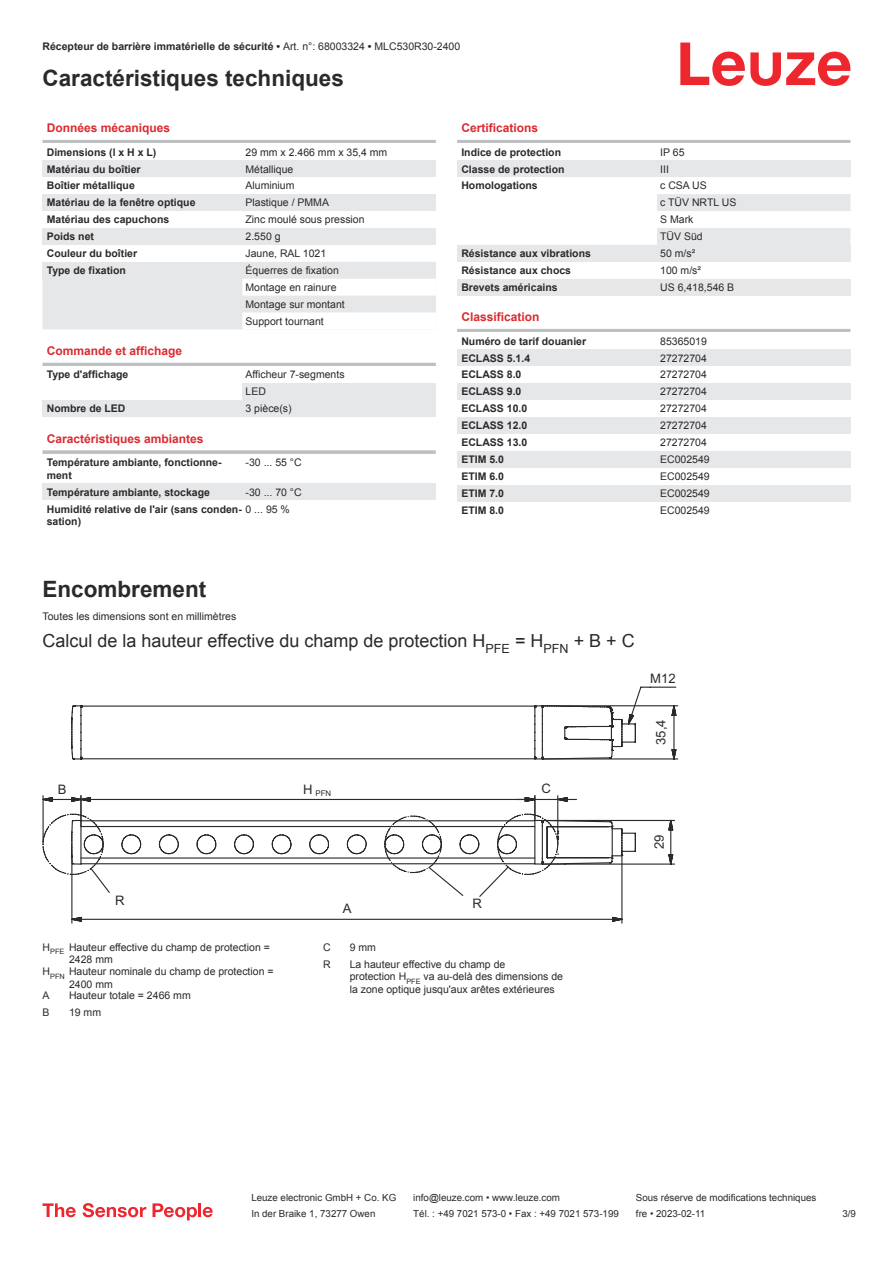
<style>
.page{position:relative;width:893px;height:1263px;background:#fff}
.page>*{position:absolute;margin:0;border:0;box-sizing:border-box;transform-origin:0 0}
.t1{font:700 22.5px "Arial";color:#2b292a}
.t2{font:18px "Arial";color:#2b292a}
.t3{font:13.05px "Arial";letter-spacing:.005em;color:#2b292a}
.t4{font:700 12px "Arial";color:#db2a30}
.t5{font:10.5px/17px "Arial";color:#2b292a}
.t6{font:700 10.5px/12.6px "Arial";color:#2b292a}
.t7{font:9.75px "Arial";color:#2b292a}
.t8{font:7.8px "Arial";color:#2b292a}
.s1{font-weight:400}
</style>
<div class="page">
<svg style="left:680px;top:43px;width:170px;height:43px"></svg>
<div style="left:43px;top:279px;width:199px;height:51px;background:#e6e7e9"></div>
<hr style="left:43px;top:140px;width:393px;height:3px;background:#bdbfc1">
<div style="left:43px;top:160px;width:199px;height:17px;background:#e6e7e9"></div>
<div style="left:242px;top:160px;width:194px;height:17px;background:#e6e7e9"></div>
<div style="left:43px;top:194px;width:199px;height:17px;background:#e6e7e9"></div>
<div style="left:242px;top:194px;width:194px;height:17px;background:#e6e7e9"></div>
<div style="left:43px;top:228px;width:199px;height:17px;background:#e6e7e9"></div>
<div style="left:242px;top:228px;width:194px;height:17px;background:#e6e7e9"></div>
<div style="left:43px;top:262px;width:199px;height:17px;background:#e6e7e9"></div>
<svg style="left:242px;top:262px;width:194px;height:51px"></svg>
<hr style="left:43px;top:363px;width:393px;height:3px;background:#bdbfc1">
<div style="left:242px;top:383px;width:194px;height:17px;background:#e6e7e9"></div>
<div style="left:43px;top:400px;width:199px;height:17px;background:#e6e7e9"></div>
<div style="left:242px;top:400px;width:194px;height:17px;background:#e6e7e9"></div>
<svg style="left:43px;top:450px;width:393px;height:4px;background:#c3c5c7"></svg>
<div style="left:43px;top:483px;width:199px;height:17px;background:#e6e7e9"></div>
<div style="left:242px;top:483px;width:194px;height:17px;background:#e6e7e9"></div>
<hr style="left:457px;top:140px;width:393px;height:3px;background:#bdbfc1">
<div style="left:457px;top:160px;width:200px;height:17px;background:#e6e7e9"></div>
<div style="left:657px;top:160px;width:193px;height:17px;background:#e6e7e9"></div>
<svg style="left:657px;top:194px;width:193px;height:51px"></svg>
<div style="left:457px;top:245px;width:200px;height:17px;background:#e6e7e9"></div>
<div style="left:657px;top:245px;width:193px;height:17px;background:#e6e7e9"></div>
<div style="left:457px;top:279px;width:200px;height:17px;background:#e6e7e9"></div>
<div style="left:657px;top:279px;width:193px;height:17px;background:#e6e7e9"></div>
<hr style="left:457px;top:329px;width:393px;height:3px;background:#bdbfc1">
<div style="left:457px;top:349px;width:200px;height:17px;background:#e6e7e9"></div>
<div style="left:657px;top:349px;width:193px;height:17px;background:#e6e7e9"></div>
<div style="left:457px;top:383px;width:200px;height:17px;background:#e6e7e9"></div>
<div style="left:657px;top:383px;width:193px;height:17px;background:#e6e7e9"></div>
<div style="left:457px;top:417px;width:200px;height:17px;background:#e6e7e9"></div>
<div style="left:657px;top:417px;width:193px;height:17px;background:#e6e7e9"></div>
<div style="left:457px;top:451px;width:200px;height:17px;background:#e6e7e9"></div>
<div style="left:657px;top:451px;width:193px;height:17px;background:#e6e7e9"></div>
<div style="left:457px;top:485px;width:200px;height:16px;background:#e6e7e9"></div>
<div style="left:657px;top:485px;width:193px;height:16px;background:#e6e7e9"></div>
<svg style="left:43px;top:1203px;width:33px;height:14px"></svg>
<svg style="left:83px;top:1203px;width:63px;height:14px"></svg>
<svg style="left:153px;top:1203px;width:44px;height:17px"></svg>
<hr style="left:198px;top:1203px;width:3px;height:14px;background:#ed272d">
<svg style="left:203px;top:1207px;width:10px;height:10px"></svg>
<svg style="left:71px;top:705px;width:463px;height:9px"></svg>
<svg style="left:71px;top:714px;width:463px;height:46px"></svg>
<svg style="left:534px;top:686px;width:144px;height:74px"></svg>
<svg style="left:43px;top:795px;width:632px;height:129px"></svg>
<p class="t6" style="left:43px;top:41px;width:419px">Récepteur de barrière immatérielle de sécurité • <span class="s1">Art. n°: 68003324</span> • <span class="s1">MLC530R30-2400</span></p>
<h1 class="t1" style="left:43px;top:70px;width:303px">Caractéristiques techniques</h1>
<p class="t4" style="left:47px;top:123px;width:125px">Données mécaniques</p>
<p class="t6" style="left:47px;top:147px;width:111px">Dimensions (l x H x L)</p>
<p class="t5" style="left:246px;top:144px;width:143px">29 mm x 2.466 mm x 35,4 mm</p>
<p class="t6" style="left:47px;top:164px;width:95px">Matériau du boîtier</p>
<p class="t5" style="left:246px;top:161px;width:49px">Métallique</p>
<p class="t6" style="left:47px;top:180px;width:90px">Boîtier métallique</p>
<p class="t5" style="left:246px;top:178px;width:51px">Aluminium</p>
<p class="t6" style="left:47px;top:197px;width:150px">Matériau de la fenêtre optique</p>
<p class="t5" style="left:246px;top:195px;width:85px">Plastique / PMMA</p>
<p class="t6" style="left:47px;top:214px;width:124px">Matériau des capuchons</p>
<p class="t5" style="left:246px;top:212px;width:121px">Zinc moulé sous pression</p>
<p class="t6" style="left:47px;top:231px;width:49px">Poids net</p>
<p class="t5" style="left:246px;top:229px;width:37px">2.550 g</p>
<p class="t6" style="left:47px;top:248px;width:92px">Couleur du boîtier</p>
<p class="t5" style="left:246px;top:246px;width:82px">Jaune, RAL 1021</p>
<p class="t6" style="left:47px;top:265px;width:81px">Type de fixation</p>
<p class="t5" style="left:246px;top:263px;width:101px">Équerres de fixation<br>Montage en rainure<br>Montage sur montant<br>Support tournant</p>
<p class="t4" style="left:47px;top:346px;width:137px">Commande et affichage</p>
<p class="t6" style="left:47px;top:369px;width:83px">Type d'affichage</p>
<p class="t5" style="left:246px;top:367px;width:101px">Afficheur 7-segments<br>LED</p>
<p class="t6" style="left:47px;top:403px;width:80px">Nombre de LED</p>
<p class="t5" style="left:246px;top:401px;width:48px">3 pièce(s)</p>
<p class="t4" style="left:47px;top:434px;width:158px">Caractéristiques ambiantes</p>
<p class="t6" style="left:47px;top:457px;width:176px">Température ambiante, fonctionne&shy;ment</p>
<p class="t5" style="left:246px;top:455px;width:58px">-30 ... 55 °C</p>
<p class="t6" style="left:47px;top:487px;width:165px">Température ambiante, stockage</p>
<p class="t4" style="left:461px;top:123px;width:78px">Certifications</p>
<p class="t6" style="left:461px;top:147px;width:101px">Indice de protection</p>
<p class="t5" style="left:660px;top:144px;width:26px">IP 65</p>
<p class="t6" style="left:461px;top:164px;width:105px">Classe de protection</p>
<p class="t5" style="left:660px;top:161px;width:10px">III</p>
<p class="t6" style="left:461px;top:180px;width:78px">Homologations</p>
<p class="t5" style="left:660px;top:178px;width:78px">c CSA US<br>c TÜV NRTL US<br>S Mark<br>TÜV Süd</p>
<p class="t6" style="left:461px;top:248px;width:131px">Résistance aux vibrations</p>
<p class="t5" style="left:660px;top:246px;width:37px">50 m/s²</p>
<p class="t6" style="left:461px;top:265px;width:111px">Résistance aux chocs</p>
<p class="t5" style="left:660px;top:263px;width:42px">100 m/s²</p>
<p class="t6" style="left:461px;top:282px;width:98px">Brevets américains</p>
<p class="t5" style="left:660px;top:280px;width:76px">US 6,418,546 B</p>
<p class="t4" style="left:461px;top:312px;width:80px">Classification</p>
<p class="t6" style="left:461px;top:336px;width:126px">Numéro de tarif douanier</p>
<p class="t5" style="left:660px;top:333px;width:48px">85365019</p>
<p class="t6" style="left:461px;top:353px;width:70px">ECLASS 5.1.4</p>
<p class="t5" style="left:660px;top:350px;width:48px">27272704</p>
<p class="t6" style="left:461px;top:369px;width:62px">ECLASS 8.0</p>
<p class="t5" style="left:660px;top:367px;width:48px">27272704</p>
<p class="t6" style="left:461px;top:386px;width:62px">ECLASS 9.0</p>
<p class="t5" style="left:660px;top:384px;width:48px">27272704</p>
<p class="t6" style="left:461px;top:403px;width:67px">ECLASS 10.0</p>
<p class="t5" style="left:660px;top:401px;width:48px">27272704</p>
<p class="t6" style="left:461px;top:420px;width:67px">ECLASS 12.0</p>
<p class="t5" style="left:660px;top:418px;width:48px">27272704</p>
<p class="t6" style="left:461px;top:437px;width:67px">ECLASS 13.0</p>
<p class="t5" style="left:660px;top:435px;width:48px">27272704</p>
<p class="t6" style="left:461px;top:454px;width:44px">ETIM 5.0</p>
<p class="t5" style="left:660px;top:452px;width:51px">EC002549</p>
<p class="t6" style="left:461px;top:471px;width:44px">ETIM 6.0</p>
<p class="t5" style="left:660px;top:469px;width:51px">EC002549</p>
<p class="t6" style="left:461px;top:488px;width:44px">ETIM 7.0</p>
<p class="t5" style="left:660px;top:486px;width:51px">EC002549</p>
<p class="t6" style="left:461px;top:505px;width:44px">ETIM 8.0</p>
<p class="t5" style="left:660px;top:502px;width:51px">EC002549</p>
<p class="t6" style="left:47px;top:484px;width:256px;line-height:17px;text-indent:199px"><span class="s1">-30 ... 70 °C<br></span>Humidité relative de l'air (sans conden- <span class="s1">0 ... 95 %</span></p>
<p class="t6" style="left:47px;top:516px;width:36px">sation)</p>
<h1 class="t1" style="left:43px;top:581px;width:165px">Encombrement</h1>
<p class="t5" style="left:43px;top:609px;width:195px">Toutes les dimensions sont en millimètres</p>
<h2 class="t2" style="left:43px;top:634px;width:594px">Calcul de la hauteur effective du champ de protection H<sub>PFE</sub> = H<sub>PFN</sub> + B + C</h2>
<p class="t3" style="left:58px;top:784px;width:10px">B</p>
<p class="t8" style="left:303px;top:790px;width:29px"><sup>H</sup> PFN</p>
<p class="t3" style="left:542px;top:784px;width:11px">C</p>
<p class="t3" style="left:650px;top:674px;width:27px">M12</p>
<p class="t3" style="left:656px;top:745px;width:27px;rotate:-90deg">35,4</p>
<p class="t3" style="left:654px;top:849px;width:16px;rotate:-90deg">29</p>
<p class="t3" style="left:115px;top:895px;width:11px">R</p>
<p class="t3" style="left:472px;top:898px;width:11px">R</p>
<p class="t3" style="left:343px;top:904px;width:10px">A</p>
<p class="t5" style="left:43px;top:939px;width:229px">H<sub>PFE</sub> Hauteur effective du champ de protection =</p>
<p class="t5" style="left:69px;top:952px;width:45px">2428 mm</p>
<p class="t5" style="left:43px;top:964px;width:233px">H<sub>PFN</sub> Hauteur nominale du champ de protection =</p>
<p class="t5" style="left:69px;top:976px;width:45px">2400 mm</p>
<p class="t5" style="left:43px;top:988px;width:9px">A</p>
<p class="t5" style="left:69px;top:988px;width:123px">Hauteur totale = 2466 mm</p>
<p class="t5" style="left:43px;top:1005px;width:9px">B</p>
<p class="t5" style="left:69px;top:1005px;width:34px">19 mm</p>
<p class="t5" style="left:323px;top:939px;width:9px">C</p>
<p class="t5" style="left:350px;top:939px;width:28px">9 mm</p>
<p class="t5" style="left:323px;top:956px;width:9px">R</p>
<p class="t5" style="left:350px;top:959px;width:215px;line-height:12.6px">La hauteur effective du champ de<br>protection H<sub>PFE</sub> va au-delà des dimensions de la zone optique jusqu'aux arêtes extérieures</p>
<p class="t7" style="left:251px;top:1194px;width:146px">Leuze electronic GmbH + Co. KG</p>
<p class="t7" style="left:413px;top:1194px;width:148px">info@leuze.com • www.leuze.com</p>
<p class="t7" style="left:636px;top:1194px;width:182px">Sous réserve de modifications techniques</p>
<p class="t7" style="left:251px;top:1210px;width:126px">In der Braike 1, 73277 Owen</p>
<p class="t7" style="left:413px;top:1210px;width:207px">Tél. : +49 7021 573-0 • Fax : +49 7021 573-199</p>
<p class="t7" style="left:636px;top:1210px;width:71px">fre • 2023-02-11</p>
<p class="t7" style="left:842px;top:1210px;width:15px">3 /9</p>
</div>
